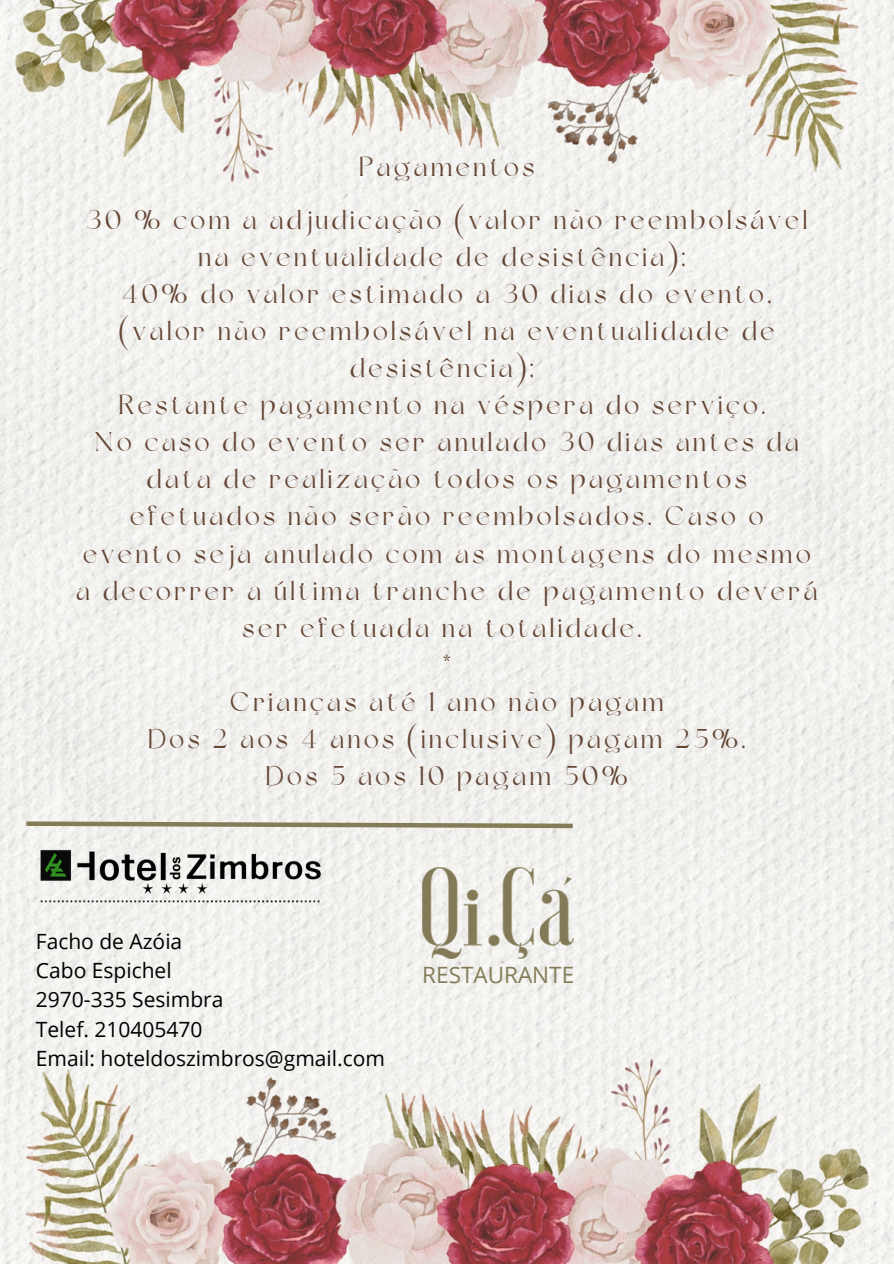
<style>
.page{position:relative;width:894px;height:1264px;background:#fff}
.page>*{position:absolute;margin:0;border:0;box-sizing:border-box;transform-origin:0 0}
.t1{font:27px/37px "Dream Avenue";letter-spacing:.13em;color:#644634;text-align:center}
.t2{font:22.5px "Open Sans";color:#847c57}
.t3{font:21px "Open Sans";color:#000}
</style>
<div class="page">
<img style="left:0;top:0;width:893px;height:1263px">
<img style="left:26px;top:792px;width:310px;height:154px">
<svg style="left:22px;top:819px;width:555px;height:11px"></svg>
<img style="left:422px;top:867px;width:151px;height:91px">
<h1 class="t1" style="left:359px;top:151px;width:177px">Pagamentos</h1>
<h1 class="t1" style="left:76px;top:204px;width:742px">30 % com a adjudicação (valor não reembolsável na eventualidade de desistência);<br>40% do valor estimado a 30 dias do evento, (valor não reembolsável na eventualidade de desistência);<br>Restante pagamento na véspera do serviço.<br>No caso do evento ser anulado 30 dias antes da data de realização todos os pagamentos efetuados não serão reembolsados. Caso o<br>evento seja anulado com as montagens do mesmo a decorrer a última tranche de pagamento deverá ser efetuada na totalidade.<br>*<br>Crianças até 1 ano não pagam<br>Dos 2 aos 4 anos (inclusive) pagam 25%,<br>Dos 5 aos 10 pagam 50%</h1>
<p class="t3" style="left:36px;top:926px;width:148px">Facho de Azóia</p>
<p class="t3" style="left:36px;top:955px;width:137px">Cabo Espichel</p>
<p class="t3" style="left:36px;top:984px;width:189px">2970-335 Sesimbra</p>
<p class="t3" style="left:36px;top:1014px;width:168px">Telef. 210405470</p>
<p class="t3" style="left:36px;top:1043px;width:350px">Email: hoteldoszimbros@gmail.com</p>
<p class="t2" style="left:422px;top:959px;width:153px">RESTAURANTE</p>
</div>
